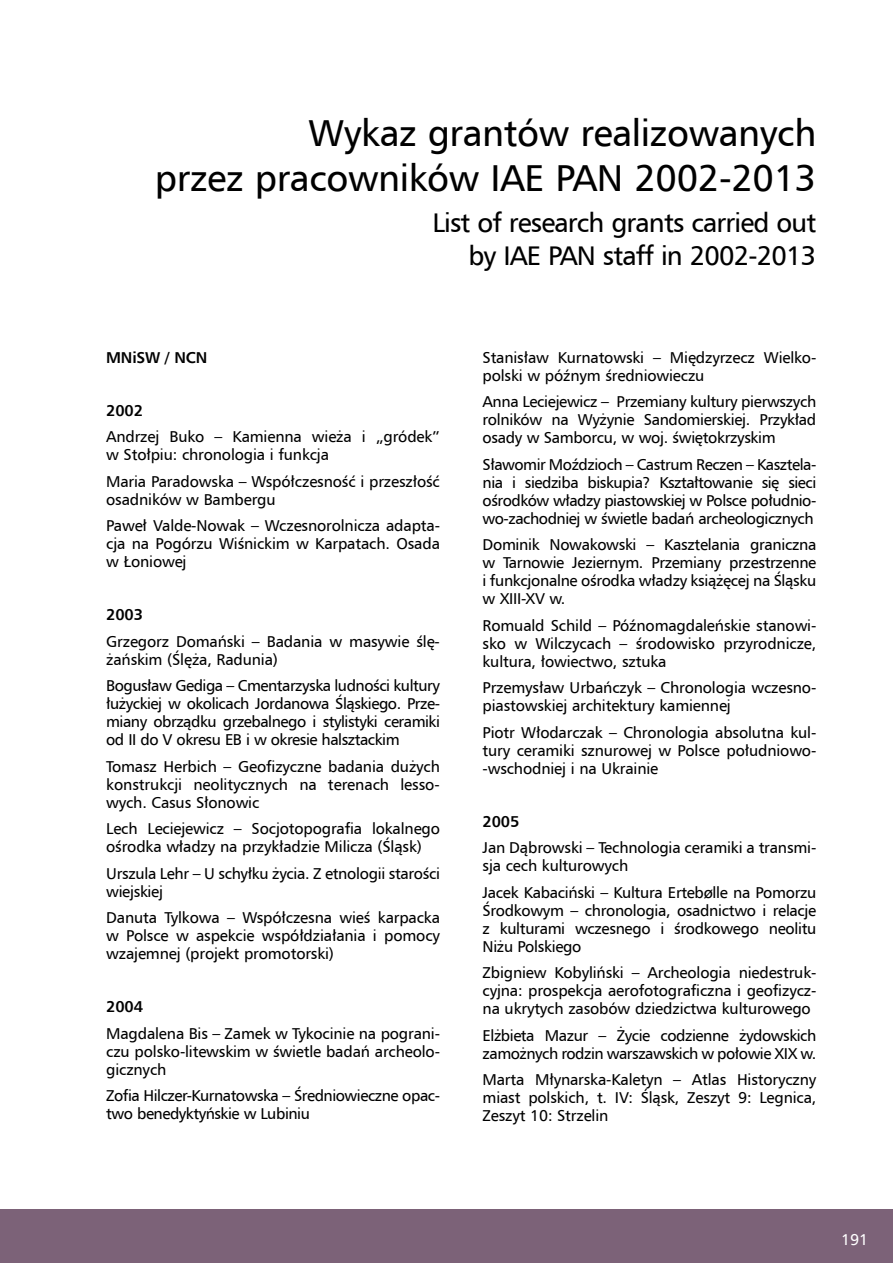
<style>
.page{position:relative;width:893px;height:1263px;background:#fff}
.page>*{position:absolute;margin:0;border:0;box-sizing:border-box;transform-origin:0 0}
.t1{font:37.5px/45px "Humnst 777 EU";letter-spacing:-.01em;color:#000;text-align:right}
.t2{font:27px/33px "Humnst 777 EU";letter-spacing:-.03em;color:#000;text-align:right}
.t3{font:15.75px/18px "Humnst 777 EU";letter-spacing:-.01em;color:#000;text-align:justify}
.t4{font:15.75px/18px "Humnst 777 EU";letter-spacing:-.03em;color:#000}
.t5{font:700 15.75px "Humnst 777 EU";letter-spacing:-.01em;color:#000}
.t6{font:15.75px "Humnst 777 EU";color:#fff}
</style>
<div class="page">
<div style="left:0;top:1209px;width:893px;height:54px;background:#7c6278"></div>
<h1 class="t1" style="left:155px;top:110px;width:663px">Wykaz grantów realizowanych<br>przez pracowników IAE PAN 2002-2013</h1>
<h2 class="t2" style="left:432px;top:206px;width:385px">List of research grants carried out by IAE PAN staff in 2002-2013</h2>
<p class="t5" style="left:106px;top:347px;width:103px">MNiSW / NCN</p>
<p class="t5" style="left:106px;top:400px;width:38px">2002</p>
<p class="t3" style="left:106px;top:427px;width:335px">Andrzej Buko – Kamienna wieża i „gródek” w Stołpiu: chronologia i funkcja</p>
<p class="t3" style="left:106px;top:472px;width:335px">Maria Paradowska – Współczesność i przeszłość osadników w Bambergu</p>
<p class="t3" style="left:106px;top:516px;width:335px">Paweł Valde-Nowak – Wczesnorolnicza adapta&shy;cja na Pogórzu Wiśnickim w Karpatach. Osada w Łoniowej</p>
<p class="t5" style="left:106px;top:605px;width:38px">2003</p>
<p class="t3" style="left:106px;top:632px;width:335px">Grzegorz Domański – Badania w masywie ślę&shy;żańskim (Ślęża, Radunia)</p>
<p class="t3" style="left:106px;top:677px;width:335px">Bogusław Gediga – Cmentarzyska ludności kultury łużyckiej w okolicach Jordanowa Śląskiego. Prze&shy;miany obrządku grzebalnego i stylistyki ceramiki od II do V okresu EB i w okresie halsztackim</p>
<p class="t3" style="left:106px;top:757px;width:335px">Tomasz Herbich – Geofizyczne badania dużych konstrukcji neolitycznych na terenach lesso&shy;wych. Casus Słonowic</p>
<p class="t3" style="left:106px;top:820px;width:335px">Lech Leciejewicz – Socjotopografia lokalnego ośrodka władzy na przykładzie Milicza (Śląsk)</p>
<p class="t3" style="left:106px;top:864px;width:335px">U rszula Lehr – U schyłku życia. Z etnologii starości wiejskiej</p>
<p class="t3" style="left:106px;top:909px;width:335px">Danuta Tylkowa – Współczesna wieś karpacka w Polsce w aspekcie współdziałania i pomocy wzajemnej (projekt promotorski)</p>
<p class="t5" style="left:106px;top:997px;width:38px">2004</p>
<p class="t3" style="left:106px;top:1024px;width:335px">Magdalena Bis – Zamek w Tykocinie na pograni&shy;czu polsko-litewskim w świetle badań archeolo&shy;gicznych</p>
<p class="t4" style="left:106px;top:1087px;width:335px">Zofia H ilczer-Kurnatowska – Średniowieczne opac&shy;two benedyktyńskie w Lubiniu</p>
<p class="t3" style="left:483px;top:348px;width:335px">Stanisław Kurnatowski – Międzyrzecz Wielko&shy;polski w późnym średniowieczu</p>
<p class="t3" style="left:483px;top:393px;width:335px">Anna Leciejewicz – Przemiany kultury pierwszych rolników na Wyżynie Sandomierskiej. Przykład osady w Samborcu, w woj. świętokrzyskim</p>
<p class="t3" style="left:483px;top:455px;width:335px">Sławomir Moździoch – Castrum Reczen – Kasztela&shy;nia i siedziba biskupia? Kształtowanie się sieci ośrodków władzy piastowskiej w Polsce południo&shy;wo-zachodniej w świetle badań archeologicznych</p>
<p class="t3" style="left:483px;top:536px;width:335px">Dominik Nowakowski – Kasztelania graniczna w Tarnowie Jeziernym. Przemiany przestrzenne i funkcjonalne ośrodka władzy książęcej na Śląsku w XIII-XV w.</p>
<p class="t3" style="left:483px;top:616px;width:335px">Romuald Schild – Późnomagdaleńskie stanowi&shy;sko w Wilczycach – środowisko przyrodnicze, kultura, łowiectwo, sztuka</p>
<p class="t3" style="left:483px;top:679px;width:334px">Przemysław U rbańczyk – Chronologia wczesno&shy;piastowskiej architektury kamiennej</p>
<p class="t3" style="left:483px;top:723px;width:335px">Piotr Włodarczak – Chronologia absolutna kul&shy;tury ceramiki sznurowej w Polsce południowo--wschodniej i na U krainie</p>
<p class="t5" style="left:483px;top:811px;width:38px">2005</p>
<p class="t3" style="left:483px;top:839px;width:335px">Jan Dąbrowski – Technologia ceramiki a transmi&shy;sja cech kulturowych</p>
<p class="t3" style="left:483px;top:883px;width:335px">Jacek Kabaciński – Kultura Ertebølle na Pomorzu Środkowym – chronologia, osadnictwo i relacje z kulturami wczesnego i środkowego neolitu N iżu Polskiego</p>
<p class="t3" style="left:483px;top:964px;width:335px">Zbigniew Kobyliński – Archeologia niedestruk&shy;cyjna: prospekcja aerofotograficzna i geofizycz&shy;na ukrytych zasobów dziedzictwa kulturowego</p>
<p class="t4" style="left:483px;top:1026px;width:335px">Elżbieta Mazur – Życie codzienne żydowskich zamożnych rodzin warszawskich w połowie XIX w.</p>
<p class="t3" style="left:483px;top:1071px;width:335px">Marta Młynarska-Kaletyn – Atlas H istoryczny miast polskich, t. IV: Śląsk, Zeszyt 9: Legnica, Zeszyt 10: Strzelin</p>
<p class="t6" style="left:841px;top:1230px;width:28px">191</p>
</div>
